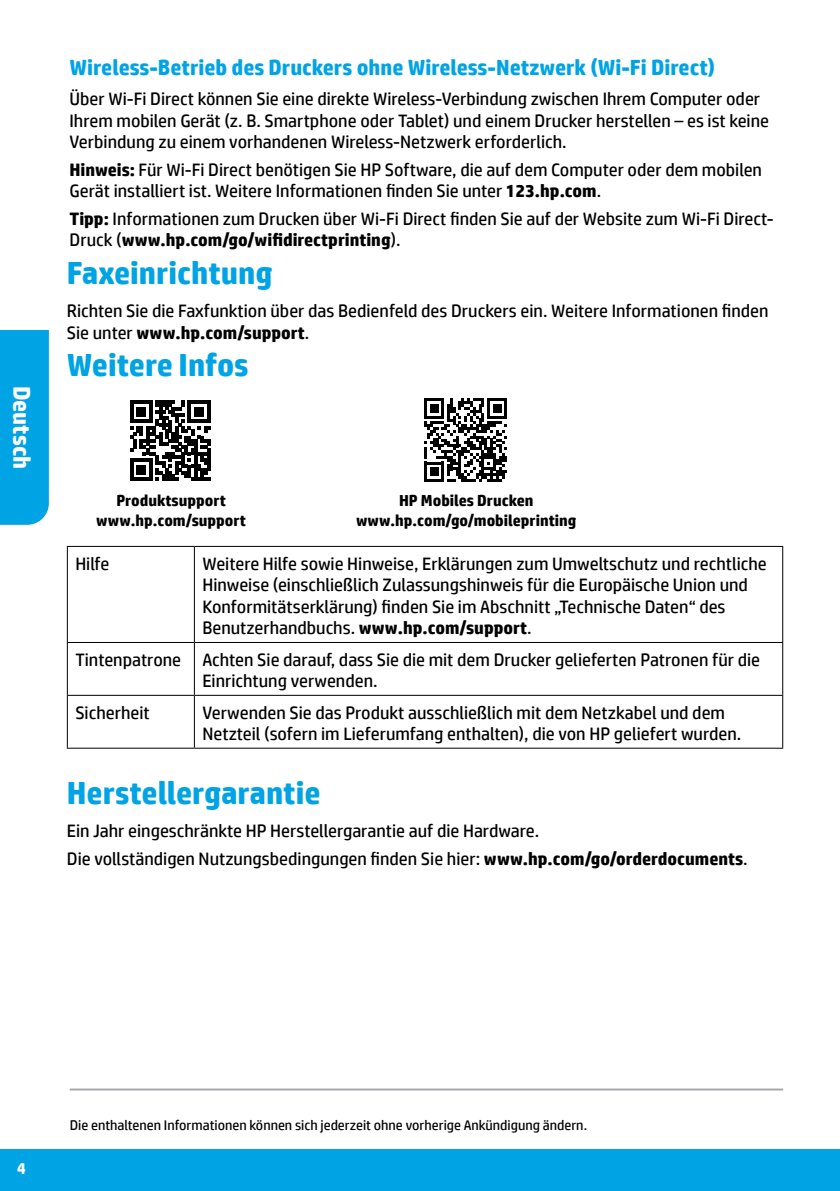
<style>
.page{position:relative;width:840px;height:1191px;background:#fff}
.page>*{position:absolute;margin:0;border:0;box-sizing:border-box;transform-origin:0 0}
.t1{font:700 32px "HP Simplified";color:#00a4e4}
.t2{font:700 24px "HP Simplified";color:#fff}
.t3{font:700 22px "HP Simplified";color:#00a4e4}
.t4{font:18px/21.6px "HP Simplified";color:#000}
.t5{font:700 16px/19.6px "HP Simplified";color:#000;text-align:center}
.t6{font:700 16px "HP Simplified";color:#fff}
.t7{font:14px "HP Simplified";color:#000}
.s1{font-weight:700}
</style>
<div class="page">
<div style="left:0;top:1149px;width:839px;height:42px;background:#00a4e4"></div>
<svg style="left:424px;top:398px;width:83px;height:84px"></svg>
<svg style="left:130px;top:400px;width:80px;height:81px"></svg>
<div style="left:0;top:330px;width:49px;height:195px;background:#00a4e4"></div>
<hr style="left:70px;top:1088px;width:712px;height:2px;background:#a7a9ac">
<hr style="left:67px;top:546px;width:127px;height:1px;background:#000">
<hr style="left:67px;top:547px;width:1px;height:95px;background:#000">
<hr style="left:194px;top:546px;width:588px;height:1px;background:#000">
<hr style="left:194px;top:547px;width:1px;height:95px;background:#000">
<hr style="left:781px;top:547px;width:1px;height:95px;background:#000">
<hr style="left:67px;top:642px;width:127px;height:1px;background:#000">
<hr style="left:67px;top:643px;width:1px;height:52px;background:#000">
<hr style="left:194px;top:642px;width:588px;height:1px;background:#000">
<hr style="left:194px;top:643px;width:1px;height:52px;background:#000">
<hr style="left:781px;top:643px;width:1px;height:52px;background:#000">
<hr style="left:67px;top:695px;width:127px;height:1px;background:#000">
<hr style="left:67px;top:696px;width:1px;height:51px;background:#000">
<hr style="left:194px;top:695px;width:588px;height:1px;background:#000">
<hr style="left:194px;top:696px;width:1px;height:51px;background:#000">
<hr style="left:781px;top:696px;width:1px;height:51px;background:#000">
<hr style="left:67px;top:747px;width:127px;height:1px;background:#000">
<hr style="left:194px;top:747px;width:588px;height:1px;background:#000">
<h2 class="t2" style="left:38px;top:386px;width:85px;rotate:90deg">Deutsch</h2>
<p class="t3" style="left:69px;top:53px;width:646px">Wireless-Betrieb des Druckers ohne Wireless-Netzwerk (Wi-Fi Direct)</p>
<p class="t4" style="left:69px;top:88px;width:700px">Über Wi-Fi Direct können Sie eine direkte Wireless-Verbindung zwischen Ihrem Computer oder<br>Ihrem mobilen Gerät (z. B. Smartphone oder Tablet) und einem Drucker herstellen – es ist keine<br>Verbindung zu einem vorhandenen Wireless-Netzwerk erforderlich.</p>
<p class="t4" style="left:69px;top:158px;width:693px"><span class="s1">Hinweis:</span> Für Wi-Fi Direct benötigen Sie HP Software, die auf dem Computer oder dem mobilen<br>Gerät installiert ist. Weitere Informationen finden Sie unter <span class="s1">123.hp.com</span>.</p>
<p class="t4" style="left:69px;top:207px;width:705px"><span class="s1">Tipp:</span> Informationen zum Drucken über Wi-Fi Direct finden Sie auf der Website zum Wi-Fi Direct-<br>Druck (<span class="s1">www.hp.com/go/wifidirectprinting</span>).</p>
<h1 class="t1" style="left:67px;top:252px;width:207px">Faxeinrichtung</h1>
<p class="t4" style="left:67px;top:300px;width:703px">Richten Sie die Faxfunktion über das Bedienfeld des Druckers ein. Weitere Informationen finden<br>Sie unter <span class="s1">www.hp.com/support</span>.</p>
<h1 class="t1" style="left:67px;top:344px;width:183px">Weitere Infos</h1>
<p class="t5" style="left:96px;top:490px;width:151px">Produktsupport www.hp.com/support</p>
<p class="t5" style="left:356px;top:490px;width:222px">HP Mobiles Drucken www.hp.com/go/mobileprinting</p>
<p class="t4" style="left:75px;top:552px;width:36px">Hilfe</p>
<p class="t4" style="left:202px;top:552px;width:565px">Weitere Hilfe sowie Hinweise, Erklärungen zum Umweltschutz und rechtliche Hinweise (einschließlich Zulassungshinweis für die Europäische Union und Konformitätserklärung) finden Sie im Abschnitt „Technische Daten“ des Benutzerhandbuchs. <span class="s1">www.hp.com/support</span>.</p>
<p class="t4" style="left:202px;top:648px;width:559px;text-indent:-127px">Tintenpatrone Achten Sie darauf, dass Sie die mit dem Drucker gelieferten Patronen für die<br>Einrichtung verwenden.</p>
<p class="t4" style="left:75px;top:701px;width:76px">Sicherheit</p>
<p class="t4" style="left:202px;top:701px;width:540px">Verwenden Sie das Produkt ausschließlich mit dem Netzkabel und dem<br>Netzteil (sofern im Lieferumfang enthalten), die von HP geliefert wurden.</p>
<h1 class="t1" style="left:67px;top:772px;width:255px">Herstellergarantie</h1>
<p class="t4" style="left:67px;top:817px;width:682px;line-height:27.2px">Ein Jahr eingeschränkte HP Herstellergarantie auf die Hardware.<br>Die vollständigen Nutzungsbedingungen finden Sie hier: <span class="s1">www.hp.com/go/orderdocuments</span>.</p>
<p class="t6" style="left:17px;top:1157px;width:10px">4</p>
<p class="t7" style="left:70px;top:1116px;width:518px">Die enthaltenen Informationen können sich jederzeit ohne vorherige Ankündigung ändern.</p>
</div>
